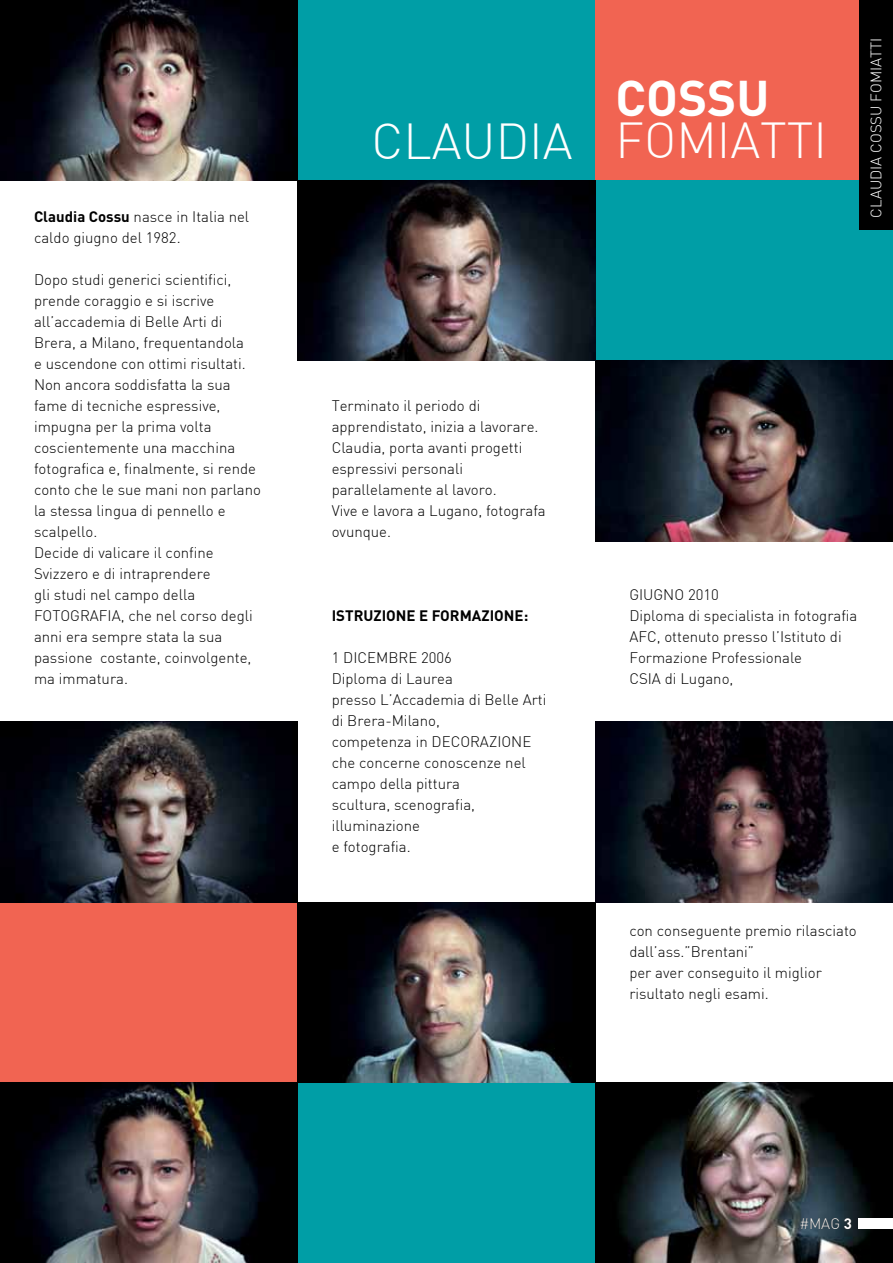
<style>
.page{position:relative;width:893px;height:1263px;background:#fff}
.page>*{position:absolute;margin:0;border:0;box-sizing:border-box;transform-origin:0 0}
.t1{font:300 49.5px "DIN";color:#fff}
.t2{font:700 49.5px "DIN";color:#fff}
.t3{font:300 15px/21px "DIN";color:#000}
.t4{font:300 15px "DIN";color:#fff}
.t5{font:700 15px "DIN";color:#000}
.t6{font:700 15px "DIN";color:#fff}
.s1{font-weight:700}
</style>
<div class="page">
<div style="left:581px;top:0;width:312px;height:191px;background:#f16452"></div>
<div style="left:595px;top:180px;width:298px;height:181px;background:#009ea6"></div>
<div style="left:0;top:902px;width:298px;height:180px;background:#f16452"></div>
<div style="left:264px;top:0;width:331px;height:180px;background:#009ea6"></div>
<div style="left:291px;top:1083px;width:311px;height:180px;background:#009ea6"></div>
<img style="left:595px;top:722px;width:298px;height:180px">
<img style="left:595px;top:1082px;width:298px;height:181px">
<img style="left:595px;top:361px;width:298px;height:180px">
<img style="left:0;top:0;width:298px;height:180px">
<img style="left:0;top:722px;width:298px;height:180px">
<img style="left:0;top:1082px;width:298px;height:181px">
<img style="left:298px;top:180px;width:297px;height:181px">
<img style="left:298px;top:902px;width:297px;height:180px">
<div style="left:859px;top:0;width:34px;height:230px;background:#000"></div>
<div style="left:859px;top:1218px;width:34px;height:11px;background:#fff"></div>
<p class="t3" style="left:34px;top:206px;width:217px"><span class="s1">Claudia Cossu</span> nasce in Italia nel caldo giugno del 1982.</p>
<p class="t3" style="left:34px;top:269px;width:229px">Dopo studi generici scientifici, prende coraggio e si iscrive all’accademia di Belle Arti di<br>Brera, a Milano, frequentandola<br>e uscendone con ottimi risultati.<br>Non ancora soddisfatta la sua fame di tecniche espressive, impugna per la prima volta coscientemente una macchina fotografica e, finalmente, si rende conto che le sue mani non parlano la stessa lingua di pennello e scalpello.<br>Decide di valicare il confine<br>Svizzero e di intraprendere<br>gli studi nel campo della<br>FOTOGRAFIA, che nel corso degli anni era sempre stata la sua passione costante, coinvolgente, ma immatura.</p>
<h1 class="t1" style="left:372px;top:111px;width:149px">claudia</h1>
<h1 class="t2" style="left:616px;top:66px;width:155px">cossu</h1>
<h1 class="t1" style="left:616px;top:110px;width:55px">fomiatti</h1>
<p class="t4" style="left:867px;top:218px;width:179px;rotate:-90deg">claudia cossu fomiatti</p>
<p class="t3" style="left:332px;top:395px;width:216px">Terminato il periodo di apprendistato, inizia a lavorare.<br>Claudia, porta avanti progetti espressivi personali parallelamente al lavoro.<br>Vive e lavora a Lugano, fotografa ovunque.</p>
<p class="t5" style="left:332px;top:606px;width:9px">ISTRUZIO</p>
<p class="t5" style="left:396px;top:606px;width:46px">NEEFORMAZIO</p>
<p class="t5" style="left:504px;top:606px;width:26px">NE:</p>
<p class="t3" style="left:332px;top:647px;width:21px">1 dicem</p>
<p class="t3" style="left:332px;top:647px;width:216px;text-indent:57px">bre 2006<br>Diploma di Laurea<br>presso L’Accademia di Belle Arti di Brera-Milano,<br>competenza in DECORAZIONE che concerne conoscenze nel campo della pittura<br>scultura, scenografia, illuminazione<br>e fotografia.</p>
<p class="t3" style="left:629px;top:584px;width:230px;text-indent:59px">2010<br>Diploma di specialista in fotografia<br>AFC, ottenuto presso l’Istituto di<br>Formazione Professionale<br>CSIA di Lugano,</p>
<p class="t3" style="left:629px;top:584px;width:35px">giugno</p>
<p class="t3" style="left:629px;top:920px;width:229px">con conseguente premio rilasciato dall’ass.”Brentani”<br>per aver conseguito il miglior risultato negli esami.</p>
<p class="t4" style="left:799px;top:1214px;width:20px">#mag</p>
<p class="t6" style="left:844px;top:1214px;width:10px">3</p>
</div>
